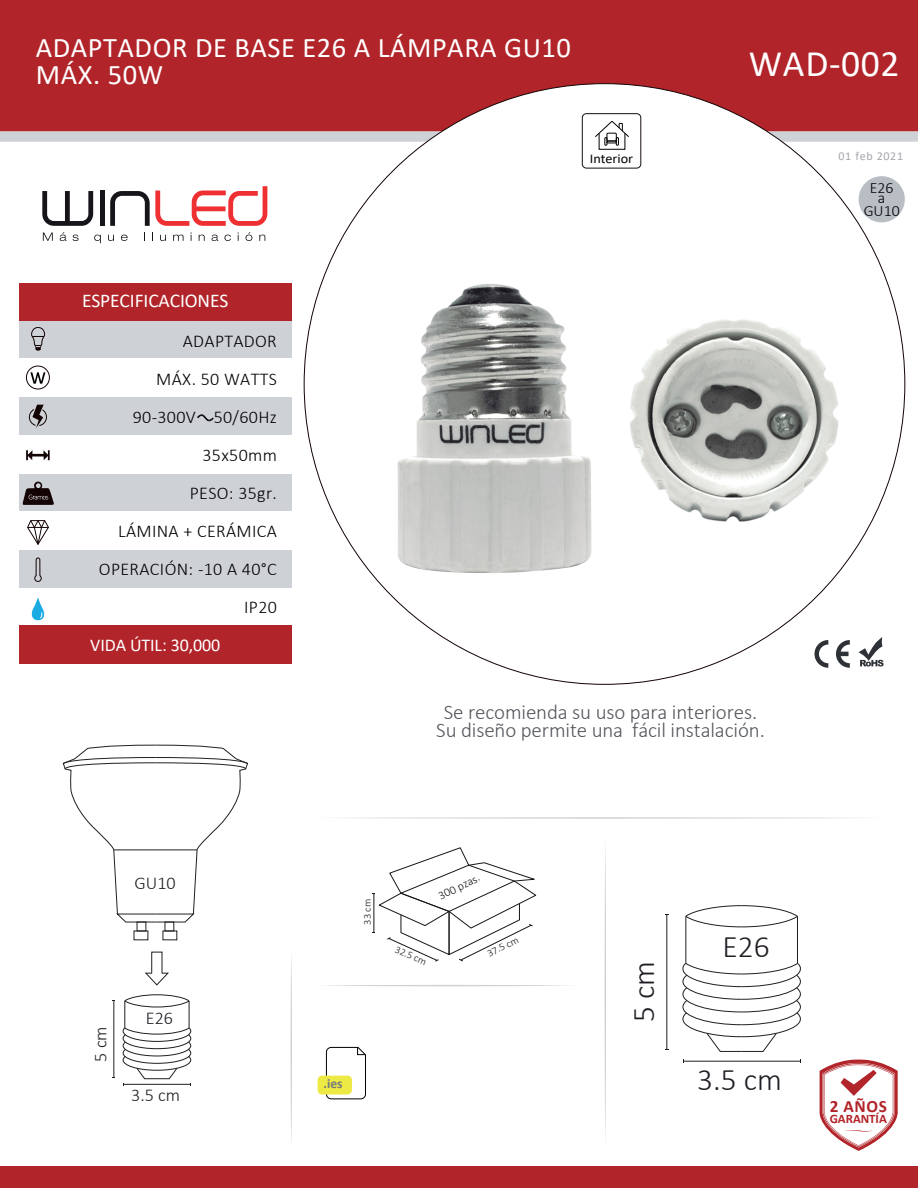
<style>
.page{position:relative;width:918px;height:1188px;background:#fff}
.page>*{position:absolute;margin:0;border:0;box-sizing:border-box;transform-origin:0 0}
.t1{font:37.5px "Calibri";letter-spacing:.02em;color:#fff}
.t2{font:300 31.35px "Calibri";color:#221d24}
.t3{font:28.5px/27px "Calibri";letter-spacing:.02em;color:#fff}
.t4{font:300 21px/18px "Calibri";letter-spacing:-.005em;color:#54565c;text-align:center}
.t5{font:19.5px "Calibri";letter-spacing:-.005em;color:#fff}
.t6{font:300 18.15px "Calibri";color:#221d24}
.t7{font:300 18.15px "Calibri";color:#231f20}
.t8{font:300 18px/38px "Calibri";letter-spacing:.02em;color:#000001;text-align:right}
.t9{font:18px "Calibri";letter-spacing:-.005em;color:#fff}
.t10{font:700 17.25px "Calibri";color:#b12429}
.t11{font:300 15.75px/13.2px "Calibri";color:#000001;text-align:center}
.t12{font:700 13.5px "Calibri";color:#767a7c}
.t13{font:13.35px "Calibri";color:#000001;scale:1.07 1}
.t14{font:700 12.9px "Calibri";letter-spacing:-.005em;color:#b12429}
.t15{font:12px "Calibri";letter-spacing:.055em;color:#a5a6ad}
.t16{font:300 12px "Calibri";color:#161519}
.t17{font:300 10.5px "Calibri";color:#161519}
</style>
<div class="page">
<div style="left:0;top:1167px;width:918px;height:21px;background:#b12429"></div>
<svg style="left:326px;top:1046px;width:40px;height:54px"></svg>
<div style="left:318px;top:1076px;width:34px;height:19px;background:#ede945;border-radius:4px"></div>
<div style="left:19px;top:320px;width:272px;height:344px;background:#ced1d5"></div>
<div style="left:19px;top:359px;width:272px;height:38px;background:#fff"></div>
<div style="left:19px;top:435px;width:272px;height:39px;background:#fff"></div>
<div style="left:19px;top:512px;width:272px;height:38px;background:#fff"></div>
<div style="left:19px;top:588px;width:272px;height:39px;background:#fff"></div>
<div style="left:19px;top:626px;width:272px;height:38px;background:#b12429"></div>
<svg style="left:347px;top:817px;width:507px;height:2px"></svg>
<svg style="left:327px;top:985px;width:240px;height:1px"></svg>
<svg style="left:605px;top:848px;width:1px;height:289px"></svg>
<svg style="left:291px;top:958px;width:1px;height:183px"></svg>
<svg style="left:819px;top:1059px;width:79px;height:92px"></svg>
<div style="left:19px;top:283px;width:272px;height:37px;background:#b12429"></div>
<svg style="left:31px;top:327px;width:14px;height:24px"></svg>
<div style="left:26px;top:366px;width:24px;height:23px;border:1px solid #130304;border-radius:50%"></div>
<svg style="left:31px;top:372px;width:14px;height:12px"></svg>
<svg style="left:29px;top:405px;width:18px;height:23px"></svg>
<svg style="left:26px;top:450px;width:24px;height:10px"></svg>
<svg style="left:22px;top:482px;width:32px;height:23px"></svg>
<svg style="left:27px;top:520px;width:22px;height:25px"></svg>
<svg style="left:34px;top:558px;width:8px;height:24px"></svg>
<svg style="left:31px;top:597px;width:14px;height:23px"></svg>
<div style="left:0;top:0;width:918px;height:132px;background:#b12429"></div>
<svg style="left:0;top:132px;width:264px;height:10px;background:#cfd2d6"></svg>
<svg style="left:42px;top:191px;width:51px;height:35px"></svg>
<div style="left:100px;top:190px;width:5px;height:36px;background:#18151a"></div>
<svg style="left:110px;top:186px;width:154px;height:40px"></svg>
<svg style="left:43px;top:233px;width:10px;height:8px"></svg>
<svg style="left:60px;top:232px;width:7px;height:9px"></svg>
<svg style="left:73px;top:235px;width:6px;height:6px"></svg>
<svg style="left:94px;top:235px;width:7px;height:8px"></svg>
<svg style="left:108px;top:235px;width:6px;height:6px"></svg>
<svg style="left:121px;top:235px;width:7px;height:6px"></svg>
<svg style="left:160px;top:235px;width:6px;height:6px"></svg>
<svg style="left:173px;top:235px;width:11px;height:6px"></svg>
<svg style="left:199px;top:235px;width:6px;height:6px"></svg>
<svg style="left:212px;top:235px;width:6px;height:6px"></svg>
<svg style="left:224px;top:235px;width:7px;height:6px"></svg>
<svg style="left:246px;top:232px;width:6px;height:9px"></svg>
<svg style="left:259px;top:235px;width:5px;height:6px"></svg>
<svg style="left:197px;top:414px;width:17px;height:8px"></svg>
<svg style="left:373px;top:847px;width:163px;height:115px"></svg>
<hr style="left:686px;top:916px;width:1px;height:47px;background:#221d24">
<svg style="left:685px;top:905px;width:113px;height:22px"></svg>
<svg style="left:682px;top:963px;width:119px;height:89px"></svg>
<hr style="left:797px;top:916px;width:1px;height:47px;background:#221d24">
<hr style="left:667px;top:915px;width:1px;height:135px;background:#221d24">
<hr style="left:683px;top:1061px;width:117px;height:1px;background:#221d24">
<svg style="left:145px;top:973px;width:24px;height:12px"></svg>
<hr style="left:114px;top:1000px;width:1px;height:78px;background:#221d24">
<svg style="left:123px;top:994px;width:68px;height:91px"></svg>
<div style="left:134px;top:931px;width:14px;height:9px;border:1px solid #231f20"></div>
<div style="left:137px;top:922px;width:9px;height:9px;border:1px solid #231f20"></div>
<div style="left:163px;top:931px;width:14px;height:9px;border:1px solid #231f20"></div>
<div style="left:165px;top:922px;width:9px;height:9px;border:1px solid #231f20"></div>
<svg style="left:62px;top:745px;width:186px;height:177px"></svg>
<hr style="left:114px;top:850px;width:83px;height:1px;background:#231f20">
<img style="left:264px;top:53px;width:654px;height:632px">
<h3 class="t3" style="left:36px;top:33px;width:537px">ADAPTADOR DE BASE E26 A LÁMPARA GU10<br>MÁX. 50W</h3>
<p class="t13" style="left:590px;top:150px;width:42px">Interior</p>
<p class="t5" style="left:82px;top:287px;width:148px">ESPECIFICACIONES</p>
<p class="t8" style="left:99px;top:322px;width:180px">ADAPTADOR<br>MÁX. 50 WATTS<br>90-300V 50/60Hz<br>35x50mm<br>PESO: 35gr.<br>LÁMINA + CERÁMICA<br>OPERACIÓN: -10 A 40°C<br>IP20</p>
<p class="t9" style="left:90px;top:632px;width:132px">VIDA ÚTIL: 30,000</p>
<h1 class="t1" style="left:749px;top:38px;width:152px">WAD-002</h1>
<p class="t15" style="left:838px;top:148px;width:66px">01 feb 2021</p>
<p class="t11" style="left:870px;top:181px;width:25px">E26</p>
<p class="t11" style="left:864px;top:191px;width:37px">a<br>GU10</p>
<p class="t7" style="left:135px;top:872px;width:43px">GU10</p>
<p class="t6" style="left:89px;top:1062px;width:37px;rotate:-90deg">5 cm</p>
<p class="t6" style="left:146px;top:1007px;width:29px">E26</p>
<p class="t6" style="left:131px;top:1084px;width:50px">3.5 cm</p>
<p class="t4" style="left:436px;top:703px;width:330px">Se recomienda su uso para interiores.<br>Su diseño permite una fácil instalación.</p>
<p class="t17" style="left:361px;top:925px;width:27px;rotate:-90deg">33 cm</p>
<p class="t16" style="left:436px;top:890px;width:46px;rotate:-26deg">300 pzas.</p>
<p class="t17" style="left:398px;top:942px;width:35px;rotate:25deg">32.5 cm</p>
<p class="t17" style="left:485px;top:948px;width:35px;rotate:-26deg">37.5 cm</p>
<p class="t12" style="left:324px;top:1074px;width:20px">.ies</p>
<h2 class="t2" style="left:624px;top:1022px;width:63px;rotate:-90deg">5 cm</h2>
<h2 class="t2" style="left:722px;top:927px;width:49px">E26</h2>
<h2 class="t2" style="left:697px;top:1060px;width:86px">3.5 cm</h2>
<p class="t10" style="left:830px;top:1094px;width:59px">2 AÑOS</p>
<p class="t14" style="left:830px;top:1109px;width:59px">GARANTÍA</p>
</div>
